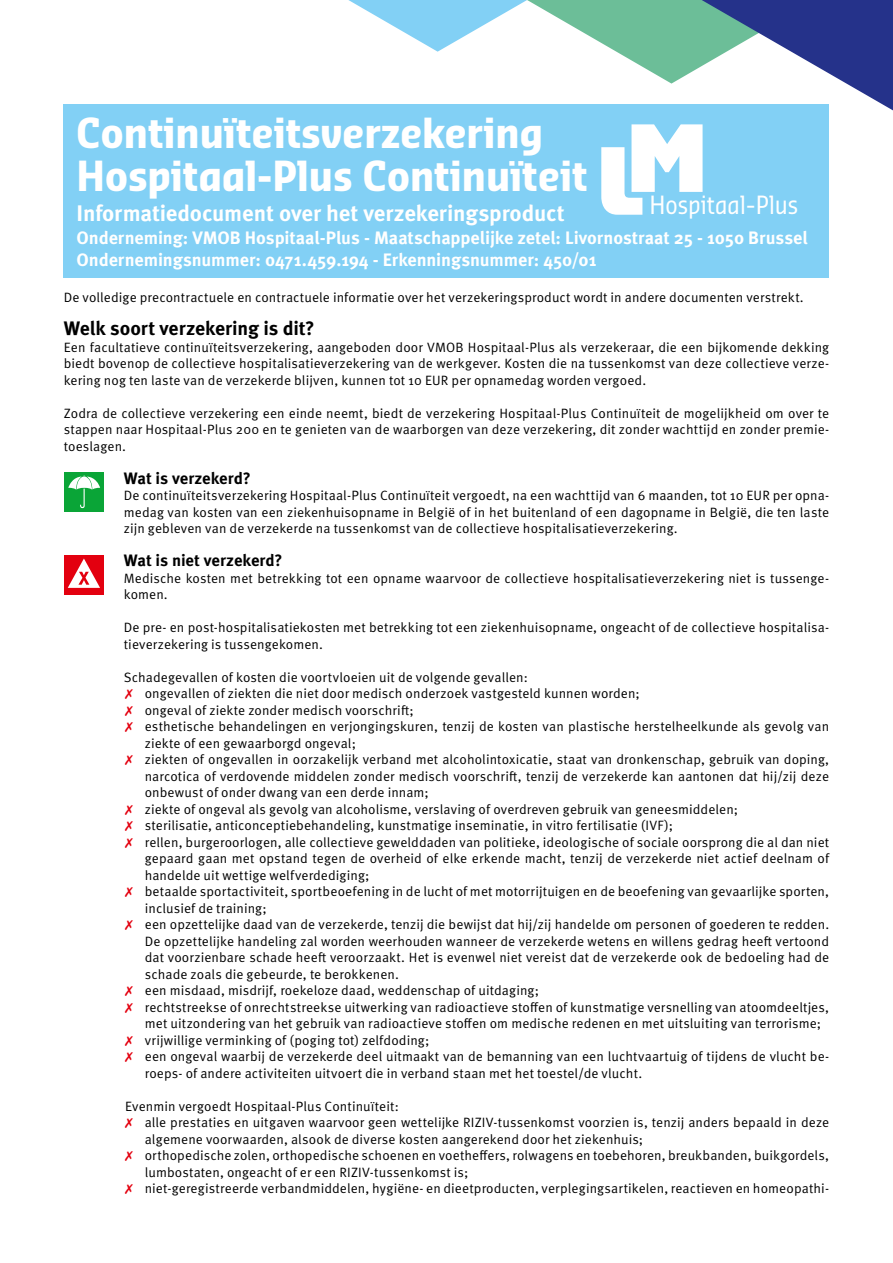
<style>
.page{position:relative;width:893px;height:1263px;background:#fff}
.page>*{position:absolute;margin:0;border:0;box-sizing:border-box;transform-origin:0 0}
.t1{font:700 40.5px/43.5px "Sansa Con Pro";color:#fff}
.t2{font:24.45px "Sansa Con Pro";color:#fff}
.t3{font:700 22.5px "Meta OT";letter-spacing:-.01em;color:#fff}
.t4{font:700 19.5px "Meta OT";letter-spacing:-.005em;color:#000}
.t5{font:700 18px/22.5px "Meta OT";letter-spacing:-.005em;color:#fff}
.t6{font:700 16.5px "Meta OT";letter-spacing:-.005em;color:#000}
.t7{font:13.5px/16.5px "Meta OT Norm";letter-spacing:.005em;color:#000;text-align:justify}
.s1{color:#e3000f}
</style>
<div class="page">
<div style="left:64px;top:104px;width:765px;height:174px;background:#82d0f5"></div>
<div style="left:64px;top:472px;width:40px;height:40px;background:#0aa537"></div>
<svg style="left:68px;top:475px;width:32px;height:33px"></svg>
<div style="left:64px;top:555px;width:40px;height:39px;background:#e3000f"></div>
<svg style="left:68px;top:558px;width:32px;height:30px"></svg>
<svg style="left:255px;top:0;width:638px;height:215px"></svg>
<h1 class="t1" style="left:77px;top:111px;width:512px">Continuïteitsverzekering<br>Hospitaal-Plus Continuïteit</h1>
<h3 class="t3" style="left:77px;top:199px;width:490px">Informatiedocument over het verzekeringsproduct</h3>
<h3 class="t5" style="left:77px;top:226px;width:733px">Onderneming: VMOB Hospitaal-Plus - Maatschappelijke zetel: Livornostraat 25 - 1050 Brussel<br>Ondernemingsnummer: 0471.459.194 - Erkenningsnummer: 450/01</h3>
<h2 class="t2" style="left:650px;top:188px;width:150px">Hospitaal-Plus</h2>
<p class="t7" style="left:64px;top:290px;width:741px">De volledige precontractuele en contractuele informatie over het verzekeringsproduct wordt in andere documenten verstrekt.</p>
<h3 class="t4" style="left:64px;top:316px;width:252px">Welk soort verzekering is dit?</h3>
<p class="t7" style="left:64px;top:339px;width:767px">Een facultatieve continuïteitsverzekering, aangeboden door VMOB Hospitaal-Plus als verzekeraar, die een bijkomende dekking biedt bovenop de collectieve hospitalisatieverzekering van de werkgever. Kosten die na tussenkomst van deze collectieve verze&shy;kering nog ten laste van de verzekerde blijven, kunnen tot 10 EUR per opnamedag worden vergoed.</p>
<p class="t7" style="left:64px;top:405px;width:767px">Zodra de collectieve verzekering een einde neemt, biedt de verzekering Hospitaal-Plus Continuïteit de mogelijkheid om over te stappen naar Hospitaal-Plus 200 en te genieten van de waarborgen van deze verzekering, dit zonder wachttijd en zonder premie&shy;toeslagen.</p>
<p class="t6" style="left:124px;top:468px;width:128px">Wat is verzekerd?</p>
<p class="t7" style="left:124px;top:488px;width:707px">De continuïteitsverzekering Hospitaal-Plus Continuïteit vergoedt, na een wachttijd van 6 maanden, tot 10 EUR per opna&shy;medag van kosten van een ziekenhuisopname in België of in het buitenland of een dagopname in België, die ten laste zijn gebleven van de verzekerde na tussenkomst van de collectieve hospitalisatieverzekering.</p>
<p class="t6" style="left:124px;top:550px;width:160px">Wat is niet verzekerd?</p>
<p class="t7" style="left:124px;top:570px;width:705px">Medische kosten met betrekking tot een opname waarvoor de collectieve hospitalisatieverzekering niet is tussenge&shy;komen.</p>
<p class="t7" style="left:124px;top:620px;width:707px">De pre- en post-hospitalisatiekosten met betrekking tot een ziekenhuisopname, ongeacht of de collectieve hospitalisa&shy;tieverzekering is tussengekomen.</p>
<p class="t7" style="left:124px;top:669px;width:406px">Schadegevallen of kosten die voortvloeien uit de volgende gevallen:</p>
<p class="t7" style="left:125px;top:685px;width:516px"><span class="s1">✗</span> ongevallen of ziekten die niet door medisch onderzoek vastgesteld kunnen worden;</p>
<p class="t7" style="left:125px;top:702px;width:290px"><span class="s1">✗</span> ongeval of ziekte zonder medisch voorschrift;</p>
<p class="t7" style="left:125px;top:718px;width:705px"><span class="s1">✗</span> esthetische behandelingen en verjongingskuren, tenzij de kosten van plastische herstelheelkunde als gevolg van</p>
<p class="t7" style="left:145px;top:735px;width:213px">ziekte of een gewaarborgd ongeval;</p>
<p class="t7" style="left:125px;top:751px;width:705px"><span class="s1">✗</span> ziekten of ongevallen in oorzakelijk verband met alcoholintoxicatie, staat van dronkenschap, gebruik van doping,</p>
<p class="t7" style="left:145px;top:768px;width:686px">narcotica of verdovende middelen zonder medisch voorschrift, tenzij de verzekerde kan aantonen dat hij/zij deze</p>
<p class="t7" style="left:145px;top:784px;width:286px">onbewust of onder dwang van een derde innam;</p>
<p class="t7" style="left:125px;top:801px;width:614px"><span class="s1">✗</span> ziekte of ongeval als gevolg van alcoholisme, verslaving of overdreven gebruik van geneesmiddelen;</p>
<p class="t7" style="left:125px;top:817px;width:549px"><span class="s1">✗</span> sterilisatie, anticonceptiebehandeling, kunstmatige inseminatie, in vitro fertilisatie (IVF);</p>
<p class="t7" style="left:125px;top:834px;width:705px"><span class="s1">✗</span> rellen, burgeroorlogen, alle collectieve gewelddaden van politieke, ideologische of sociale oorsprong die al dan niet</p>
<p class="t7" style="left:145px;top:850px;width:686px">gepaard gaan met opstand tegen de overheid of elke erkende macht, tenzij de verzekerde niet actief deelnam of</p>
<p class="t7" style="left:145px;top:867px;width:226px">handelde uit wettige welfverdediging;</p>
<p class="t7" style="left:125px;top:883px;width:705px"><span class="s1">✗</span> betaalde sportactiviteit, sportbeoefening in de lucht of met motorrijtuigen en de beoefening van gevaarlijke sporten,</p>
<p class="t7" style="left:145px;top:900px;width:123px">inclusief de training;</p>
<p class="t7" style="left:125px;top:916px;width:705px"><span class="s1">✗</span> een opzettelijke daad van de verzekerde, tenzij die bewijst dat hij/zij handelde om personen of goederen te redden.</p>
<p class="t7" style="left:145px;top:933px;width:686px">De opzettelijke handeling zal worden weerhouden wanneer de verzekerde wetens en willens gedrag heeft vertoond</p>
<p class="t7" style="left:145px;top:949px;width:686px">dat voorzienbare schade heeft veroorzaakt. Het is evenwel niet vereist dat de verzekerde ook de bedoeling had de</p>
<p class="t7" style="left:145px;top:966px;width:256px">schade zoals die gebeurde, te berokkenen.</p>
<p class="t7" style="left:125px;top:982px;width:415px"><span class="s1">✗</span> een misdaad, misdrijf, roekeloze daad, weddenschap of uitdaging;</p>
<p class="t7" style="left:125px;top:999px;width:705px"><span class="s1">✗</span> rechtstreekse of onrechtstreekse uitwerking van radioactieve stoffen of kunstmatige versnelling van atoomdeeltjes,</p>
<p class="t7" style="left:145px;top:1015px;width:678px">met uitzondering van het gebruik van radioactieve stoffen om medische redenen en met uitsluiting van terrorisme;</p>
<p class="t7" style="left:125px;top:1032px;width:306px"><span class="s1">✗</span> vrijwillige verminking of (poging tot) zelfdoding;</p>
<p class="t7" style="left:125px;top:1048px;width:705px"><span class="s1">✗</span> een ongeval waarbij de verzekerde deel uitmaakt van de bemanning van een luchtvaartuig of tijdens de vlucht be-</p>
<p class="t7" style="left:145px;top:1065px;width:499px">roeps- of andere activiteiten uitvoert die in verband staan met het toestel/de vlucht.</p>
<p class="t7" style="left:125px;top:1098px;width:275px">Evenmin vergoedt Hospitaal-Plus Continuïteit:</p>
<p class="t7" style="left:125px;top:1114px;width:705px"><span class="s1">✗</span> alle prestaties en uitgaven waarvoor geen wettelijke RIZIV-tussenkomst voorzien is, tenzij anders bepaald in deze</p>
<p class="t7" style="left:145px;top:1131px;width:500px">algemene voorwaarden, alsook de diverse kosten aangerekend door het ziekenhuis;</p>
<p class="t7" style="left:125px;top:1147px;width:705px"><span class="s1">✗</span> orthopedische zolen, orthopedische schoenen en voetheffers, rolwagens en toebehoren, breukbanden, buikgordels,</p>
<p class="t7" style="left:145px;top:1164px;width:325px">lumbostaten, ongeacht of er een RIZIV-tussenkomst is;</p>
<p class="t7" style="left:125px;top:1180px;width:705px"><span class="s1">✗</span> niet-geregistreerde verbandmiddelen, hygiëne- en dieetproducten, verplegingsartikelen, reactieven en homeopathi-</p>
</div>
